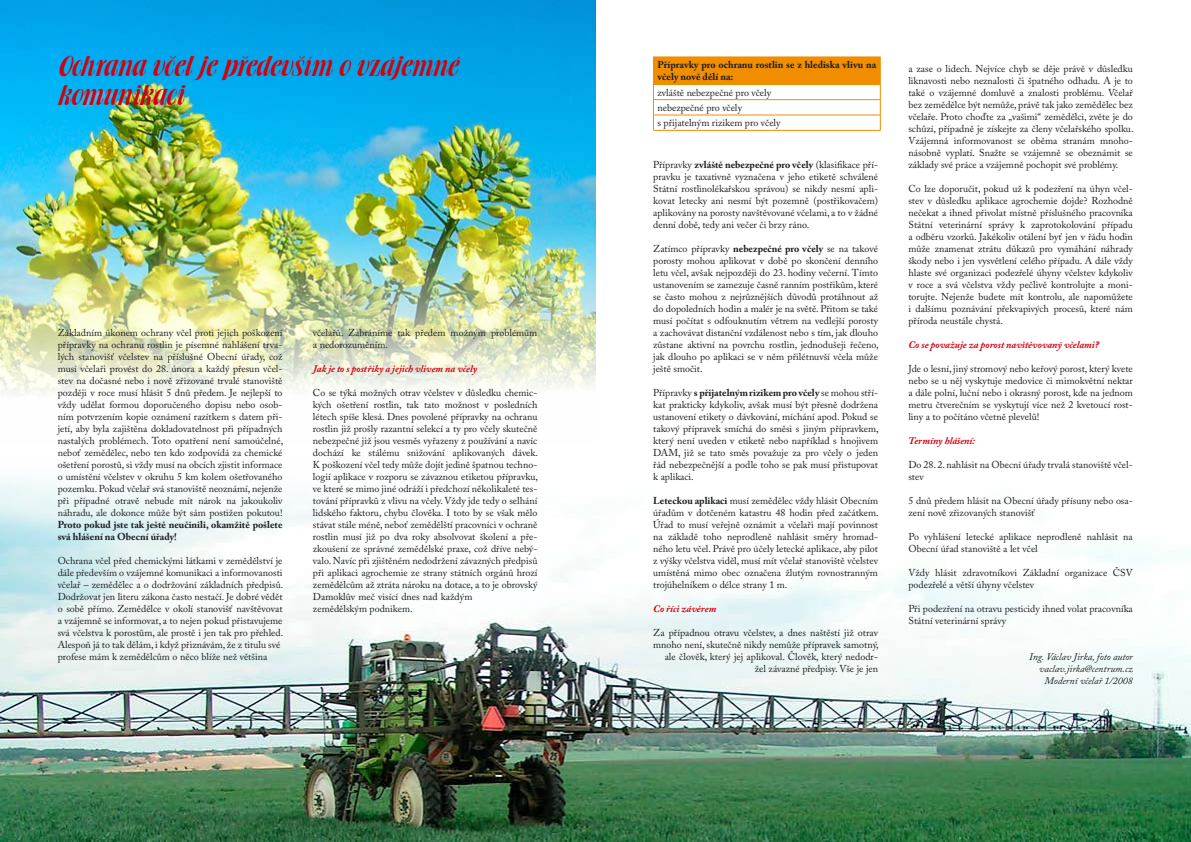
<style>
.page{position:relative;width:1191px;height:842px;background:#fff}
.page>*{position:absolute;margin:0;border:0;box-sizing:border-box;transform-origin:0 0}
.t1{font:24px/28.8px "Brochure CE";color:#d1010e}
.t2{font:10px/12px "Adobe Caslon Pro";color:#1b1c20}
.t3{font:700 10px/12px "Adobe Caslon Pro";color:#1b1c20}
.t4{font:italic 700 10px "Adobe Caslon Pro";color:#d1010e}
.t5{font:italic 10px/12px "Adobe Caslon Pro";color:#1b1c20;text-align:right}
.s1{font-weight:700}
</style>
<div class="page">
<img style="left:0;top:478px;width:1191px;height:364px">
<img style="left:0;top:0;width:595px;height:394px">
<div style="left:653px;top:57px;width:227px;height:27px;background:#f18e00"></div>
<hr style="left:653px;top:84px;width:227px;height:1px;background:#f18e00">
<hr style="left:653px;top:99px;width:227px;height:1px;background:#f18e00">
<hr style="left:653px;top:115px;width:227px;height:1px;background:#f18e00">
<svg style="left:653px;top:85px;width:1px;height:45px"></svg>
<svg style="left:880px;top:57px;width:1px;height:73px"></svg>
<hr style="left:653px;top:130px;width:227px;height:1px;background:#f18e00">
<h1 class="t1" style="left:57px;top:53px;width:401px">Ochrana včel je především o vzájemné komunikaci</h1>
<p class="t2" style="left:58px;top:327px;width:227px;text-align:justify">Základním úkonem ochrany včel proti jejich poškození přípravky na ochranu rostlin je písemné nahlášení trva&shy;lých stanovišť včelstev na příslušné Obecní úřady, což musí včelaři provést do 28. února a každý přesun včel&shy;stev na dočasné nebo i nově zřizované trvalé stanoviště později v roce musí hlásit 5 dnů předem. Je nejlepší to vždy udělat formou doporučeného dopisu nebo osob&shy;ním potvrzením kopie oznámení razítkem s datem při&shy;jetí, aby byla zajištěna dokladovatelnost při případných nastalých problémech. Toto opatření není samoúčelné, neboť zemědělec, nebo ten kdo zodpovídá za chemické ošetření porostů, si vždy musí na obcích zjistit informace o umístění včelstev v okruhu 5 km kolem ošetřovaného pozemku. Pokud včelař svá stanoviště neoznámí, nejenže při případné otravě nebude mít nárok na jakoukoliv náhradu, ale dokonce může být sám postižen pokutou!</p>
<p class="t3" style="left:58px;top:519px;width:226px">Proto pokud jste tak ještě neučinili, okamžitě pošlete svá hlášení na Obecní úřady!</p>
<p class="t2" style="left:58px;top:555px;width:227px">Ochrana včel před chemickými látkami v zemědělství je dále především o vzájemné komunikaci a informovanosti včelař – zemědělec a o dodržování základních předpisů.<br>Dodržovat jen literu zákona často nestačí. Je dobré vědět o sobě přímo. Zemědělce v okolí stanovišť navštěvovat a vzájemně se informovat, a to nejen pokud přistavujeme svá včelstva k porostům, ale prostě i jen tak pro přehled.<br>Alespoň já to tak dělám, i když přiznávám, že z titulu své profese mám k zemědělcům o něco blíže než většina</p>
<p class="t2" style="left:313px;top:327px;width:226px">včelařů. Zabráníme tak předem možným problémům a nedorozuměním.</p>
<p class="t4" style="left:313px;top:363px;width:166px">Jak je to s postřiky a jejich vlivem na včely</p>
<p class="t2" style="left:313px;top:387px;width:227px">Co se týká možných otrav včelstev v důsledku chemic&shy;kých ošetření rostlin, tak tato možnost v posledních létech spíše klesá. Dnes povolené přípravky na ochranu rostlin již prošly razantní selekcí a ty pro včely skutečně nebezpečné již jsou vesměs vyřazeny z používání a navíc dochází ke stálému snižování aplikovaných dávek.<br>K poškození včel tedy může dojít jedině špatnou techno&shy;logií aplikace v rozporu se závaznou etiketou přípravku, ve které se mimo jiné odráží i předchozí několikaleté tes&shy;tování přípravků z vlivu na včely. Vždy jde tedy o selhání lidského faktoru, chybu člověka. I toto by se však mělo stávat stále méně, neboť zemědělští pracovníci v ochraně rostlin musí již po dva roky absolvovat školení a pře&shy;zkoušení ze správné zemědělské praxe, což dříve nebý&shy;valo. Navíc při zjištěném nedodržení závazných předpisů při aplikaci agrochemie ze strany státních orgánů hrozí zemědělcům až ztráta nároku na dotace, a to je obrovský Damoklův meč visící dnes nad každým<br>zemědělským podnikem.</p>
<p class="t3" style="left:657px;top:59px;width:220px">Přípravky pro ochranu rostlin se z hlediska vlivu na včely nově dělí na:</p>
<p class="t2" style="left:657px;top:84px;width:125px;line-height:15.4px">zvláště nebezpečné pro včely nebezpečné pro včely<br>s přijatelným rizikem pro včely</p>
<p class="t2" style="left:653px;top:159px;width:226px;text-align:justify">Přípravky <span class="s1">zvláště nebezpečné pro včely</span> (klasifikace pří&shy;pravku je taxativně vyznačena v jeho etiketě schválené Státní rostlinolékařskou správou) se nikdy nesmí apli&shy;kovat letecky ani nesmí být pozemně (postřikovačem) aplikovány na porosty navštěvované včelami, a to v žádné denní době, tedy ani večer či brzy ráno.</p>
<p class="t2" style="left:653px;top:243px;width:227px;text-align:justify">Zatímco přípravky <span class="s1">nebezpečné pro včely</span> se na takové porosty mohou aplikovat v době po skončení denního letu včel, avšak nejpozději do 23. hodiny večerní. Tímto ustanovením se zamezuje časně ranním postřikům, které se často mohou z nejrůznějších důvodů protáhnout až do dopoledních hodin a malér je na světě. Přitom se také musí počítat s odfouknutím větrem na vedlejší porosty a zachovávat distanční vzdálenost nebo s tím, jak dlouho zůstane aktivní na povrchu rostlin, jednodušeji řečeno, jak dlouho po aplikaci se v něm přilétnuvší včela může ještě smočit.</p>
<p class="t2" style="left:653px;top:387px;width:227px;text-align:justify">Přípravky <span class="s1">s přijatelným rizikem pro včely</span> se mohou stří&shy;kat prakticky kdykoliv, avšak musí být přesně dodržena ustanovení etikety o dávkování, míchání apod. Pokud se takový přípravek smíchá do směsi s jiným přípravkem, který není uveden v etiketě nebo například s hnojivem DAM, již se tato směs považuje za pro včely o jeden řád nebezpečnější a podle toho se pak musí přistupovat k aplikaci.</p>
<p class="t2" style="left:653px;top:495px;width:227px;text-align:justify"><span class="s1">Leteckou aplikaci</span> musí zemědělec vždy hlásit Obecním úřadům v dotčeném katastru 48 hodin před začátkem.<br>Úřad to musí veřejně oznámit a včelaři mají povinnost na základě toho neprodleně nahlásit směry hromad&shy;ného letu včel. Právě pro účely letecké aplikace, aby pilot z výšky včelstva viděl, musí mít včelař stanoviště včelstev umístěná mimo obec označena žlutým rovnostranným trojúhelníkem o délce strany 1 m.</p>
<p class="t4" style="left:653px;top:603px;width:65px">Co říci závěrem</p>
<p class="t2" style="left:653px;top:627px;width:227px;text-align:right">Za případnou otravu včelstev, a dnes naštěstí již otrav mnoho není, skutečně nikdy nemůže přípravek samotný, ale člověk, který jej aplikoval. Člověk, který nedodr&shy;žel závazné předpisy. Vše je jen</p>
<p class="t2" style="left:908px;top:63px;width:227px;text-align:justify">a zase o lidech. Nejvíce chyb se děje právě v důsledku liknavosti nebo neznalosti či špatného odhadu. A je to také o vzájemné domluvě a znalosti problému. Včelař bez zemědělce být nemůže, právě tak jako zemědělec bez včelaře. Proto choďte za „vašimi“ zemědělci, zvěte je do schůzí, případně je získejte za členy včelařského spolku.<br>Vzájemná informovanost se oběma stranám mnoho&shy;násobně vyplatí. Snažte se vzájemně se obeznámit se základy své práce a vzájemně pochopit své problémy.</p>
<p class="t2" style="left:908px;top:183px;width:226px;text-align:justify">Co lze doporučit, pokud už k podezření na úhyn včel&shy;stev v důsledku aplikace agrochemie dojde? Rozhodně nečekat a ihned přivolat místně příslušného pracovníka Státní veterinární správy k zaprotokolování případu a odběru vzorků. Jakékoliv otálení byť jen v řádu hodin může znamenat ztrátu důkazů pro vymáhání náhrady škody nebo i jen vysvětlení celého případu. A dále vždy hlaste své organizaci podezřelé úhyny včelstev kdykoliv v roce a svá včelstva vždy pečlivě kontrolujte a moni&shy;torujte. Nejenže budete mít kontrolu, ale napomůžete i dalšímu poznávání překvapivých procesů, které nám příroda neustále chystá.</p>
<p class="t4" style="left:908px;top:339px;width:192px">Co se považuje za porost navštěvovaný včelami?</p>
<p class="t2" style="left:908px;top:363px;width:226px;text-align:justify">Jde o lesní, jiný stromový nebo keřový porost, který kvete nebo se u něj vyskytuje medovice či mimokvětní nektar a dále polní, luční nebo i okrasný porost, kde na jednom metru čtverečním se vyskytují více než 2 kvetoucí rost&shy;liny a to počítáno včetně plevelů!</p>
<p class="t4" style="left:908px;top:435px;width:68px">Termíny hlášení:</p>
<p class="t2" style="left:908px;top:459px;width:226px">Do 28. 2. nahlásit na Obecní úřady trvalá stanoviště včel&shy;stev</p>
<p class="t2" style="left:908px;top:495px;width:226px">5 dnů předem hlásit na Obecní úřady přísuny nebo osa&shy;zení nově zřizovaných stanovišť</p>
<p class="t2" style="left:908px;top:531px;width:226px">Po vyhlášení letecké aplikace neprodleně nahlásit na<br>Obecní úřad stanoviště a let včel</p>
<p class="t2" style="left:908px;top:567px;width:226px">Vždy hlásit zdravotníkovi Základní organizace ČSV podezřelé a větší úhyny včelstev</p>
<p class="t2" style="left:908px;top:603px;width:226px">Při podezření na otravu pesticidy ihned volat pracovníka<br>Státní veterinární správy</p>
<p class="t5" style="left:1029px;top:651px;width:105px">Ing. Václav Jirka, foto autor vaclav.jirka@centrum.cz<br>Moderní včelař 1/2008</p>
</div>
